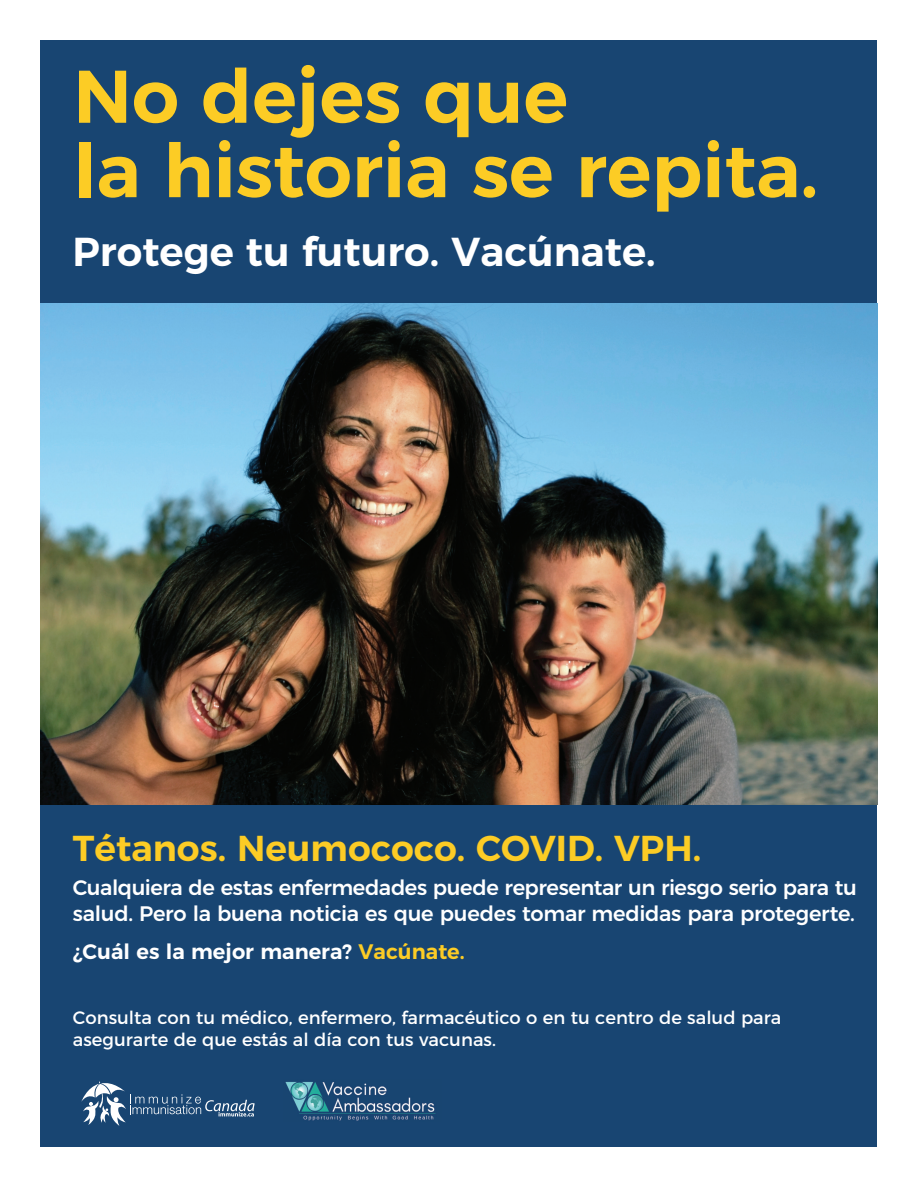
<style>
.page{position:relative;width:918px;height:1188px;background:#fff}
.page>*{position:absolute;margin:0;border:0;box-sizing:border-box;transform-origin:0 0}
.t1{font:600 74.4px/74.4px "Montserrat";color:#fccc25}
.t2{font:600 40.35px "Montserrat";color:#fff}
.t3{font:600 36px "Montserrat";color:#fccc25}
.t4{font:500 21px/25.2px "Montserrat";letter-spacing:-.015em;color:#fff}
.t5{font:600 21px "Montserrat";color:#fff}
.t6{font:18px/21.6px "Montserrat";color:#fff}
.s1{color:#fccc25}
</style>
<div class="page">
<div style="left:40px;top:40px;width:838px;height:1108px;background:#184572"></div>
<img style="left:41px;top:303px;width:837px;height:501px">
<svg style="left:81px;top:1081px;width:174px;height:45px"></svg>
<img style="left:285px;top:1082px;width:151px;height:39px">
<h1 class="t1" style="left:73px;top:53px;width:746px">No dejes que<br>la historia se repita.</h1>
<h2 class="t2" style="left:73px;top:219px;width:585px">Protege tu futuro. Vacúnate.</h2>
<h3 class="t3" style="left:73px;top:819px;width:630px">Tétanos. Neumococo. COVID. VPH.</h3>
<p class="t4" style="left:73px;top:874px;width:785px">Cualquiera de estas enfermedades puede representar un riesgo serio para tu salud. Pero la buena noticia es que puedes tomar medidas para protegerte.</p>
<p class="t5" style="left:73px;top:935px;width:393px">¿Cuál es la mejor manera? <span class="s1">Vacúnate.</span></p>
<p class="t6" style="left:73px;top:1005px;width:710px">Consulta con tu médico, enfermero, farmacéutico o en tu centro de salud para asegurarte de que estás al día con tus vacunas.</p>
</div>
